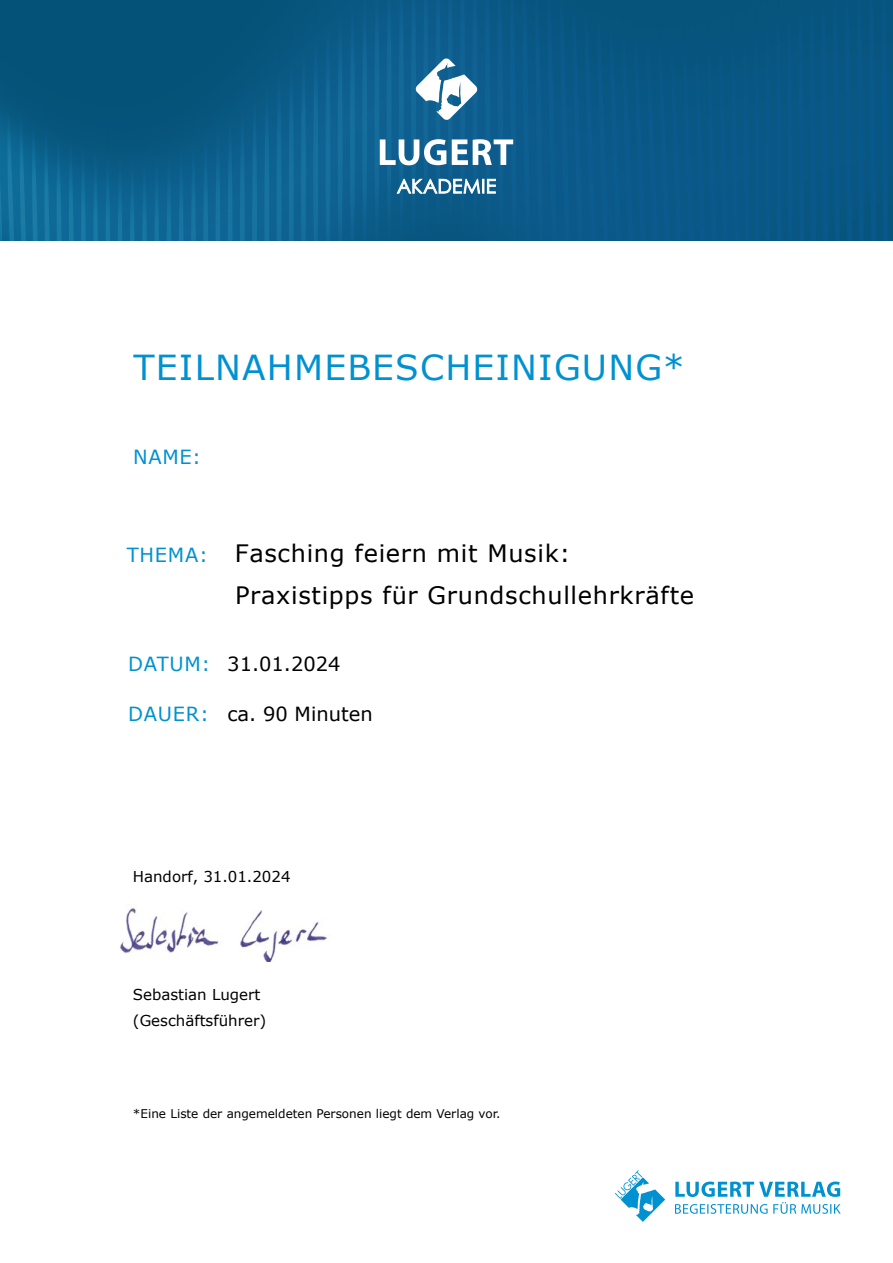
<style>
.page{position:relative;width:893px;height:1263px;background:#fff}
.page>*{position:absolute;margin:0;border:0;box-sizing:border-box;transform-origin:0 0}
.t1{font:34.5px "Verdana";letter-spacing:.035em;color:#0091d1}
.t2{font:24px/41.5px "Verdana";letter-spacing:.03em;color:#000}
.t3{font:19.5px "Verdana";color:#000}
.t4{font:19.5px "Verdana";color:#0091d1}
.t5{font:15px/25.5px "Verdana";color:#000}
.t6{font:12px "Verdana";color:#000}
.s1{font-size:19.5px;color:#0091d1}
.s2{color:#0091d1}
</style>
<div class="page">
<svg style="left:0;top:0;width:893px;height:240px;background:#095984"></svg>
<img style="left:0;top:48px;width:3px;height:192px">
<img style="left:7px;top:53px;width:8px;height:187px">
<img style="left:20px;top:59px;width:7px;height:181px">
<img style="left:32px;top:65px;width:6px;height:175px">
<img style="left:44px;top:70px;width:6px;height:170px">
<img style="left:57px;top:76px;width:5px;height:164px">
<img style="left:69px;top:81px;width:5px;height:159px">
<img style="left:81px;top:86px;width:5px;height:154px">
<img style="left:93px;top:90px;width:5px;height:150px">
<img style="left:105px;top:93px;width:5px;height:147px">
<img style="left:118px;top:95px;width:4px;height:145px">
<img style="left:130px;top:96px;width:5px;height:144px">
<img style="left:142px;top:96px;width:5px;height:144px">
<img style="left:154px;top:94px;width:5px;height:146px">
<img style="left:167px;top:90px;width:4px;height:150px">
<img style="left:179px;top:85px;width:5px;height:155px">
<img style="left:191px;top:79px;width:5px;height:161px">
<img style="left:203px;top:71px;width:5px;height:169px">
<img style="left:215px;top:62px;width:5px;height:178px">
<img style="left:228px;top:52px;width:5px;height:188px">
<img style="left:240px;top:42px;width:5px;height:198px">
<img style="left:252px;top:31px;width:5px;height:209px">
<img style="left:264px;top:19px;width:5px;height:221px">
<img style="left:277px;top:7px;width:4px;height:233px">
<img style="left:289px;top:0;width:5px;height:240px">
<img style="left:301px;top:0;width:5px;height:240px">
<img style="left:313px;top:0;width:5px;height:240px">
<img style="left:326px;top:0;width:4px;height:240px">
<img style="left:338px;top:0;width:5px;height:240px">
<img style="left:350px;top:0;width:5px;height:240px">
<img style="left:362px;top:0;width:5px;height:240px">
<img style="left:374px;top:0;width:5px;height:240px">
<img style="left:387px;top:0;width:5px;height:240px">
<img style="left:399px;top:0;width:5px;height:240px">
<img style="left:411px;top:0;width:5px;height:240px">
<img style="left:423px;top:0;width:5px;height:240px">
<img style="left:436px;top:0;width:4px;height:240px">
<img style="left:448px;top:0;width:5px;height:240px">
<img style="left:460px;top:0;width:5px;height:240px">
<img style="left:473px;top:0;width:5px;height:240px">
<img style="left:485px;top:0;width:5px;height:240px">
<img style="left:498px;top:0;width:5px;height:240px">
<img style="left:510px;top:0;width:6px;height:240px">
<img style="left:523px;top:0;width:6px;height:240px">
<img style="left:535px;top:0;width:8px;height:240px">
<img style="left:547px;top:0;width:9px;height:240px">
<img style="left:560px;top:0;width:10px;height:240px">
<img style="left:572px;top:0;width:36px;height:240px">
<img style="left:608px;top:0;width:13px;height:240px">
<img style="left:621px;top:0;width:12px;height:240px">
<img style="left:633px;top:0;width:12px;height:240px">
<img style="left:645px;top:0;width:12px;height:240px">
<img style="left:657px;top:0;width:12px;height:240px">
<img style="left:669px;top:0;width:13px;height:240px">
<img style="left:682px;top:0;width:12px;height:240px">
<img style="left:694px;top:0;width:12px;height:240px">
<img style="left:706px;top:0;width:13px;height:240px">
<img style="left:719px;top:0;width:22px;height:240px">
<div style="left:743px;top:0;width:7px;height:240px;background:#095785"></div>
<img style="left:755px;top:0;width:4px;height:240px">
<img style="left:766px;top:0;width:4px;height:240px">
<img style="left:777px;top:0;width:4px;height:240px">
<img style="left:788px;top:0;width:5px;height:240px">
<img style="left:799px;top:0;width:5px;height:240px">
<img style="left:810px;top:0;width:6px;height:240px">
<img style="left:822px;top:0;width:6px;height:240px">
<div style="left:833px;top:0;width:7px;height:240px;background:#095787"></div>
<div style="left:845px;top:0;width:7px;height:240px;background:#095787"></div>
<img style="left:857px;top:0;width:7px;height:240px">
<img style="left:869px;top:0;width:7px;height:240px">
<img style="left:882px;top:0;width:6px;height:240px">
<svg style="left:380px;top:139px;width:133px;height:26px"></svg>
<svg style="left:415px;top:58px;width:63px;height:62px"></svg>
<svg style="left:397px;top:179px;width:99px;height:15px"></svg>
<svg style="left:615px;top:1170px;width:50px;height:52px"></svg>
<svg style="left:675px;top:1181px;width:166px;height:33px"></svg>
<img style="left:120px;top:908px;width:207px;height:53px">
<h1 class="t1" style="left:133px;top:344px;width:553px">TEILNAHMEBESCHEINIGUNG*</h1>
<p class="t4" style="left:133px;top:444px;width:69px">NAME:</p>
<p class="t2" style="left:235px;top:533px;width:461px;text-indent:-108px"><span class="s1">THEMA:</span> Fasching feiern mit Musik:<br>Praxistipps für Grundschullehrkräfte</p>
<p class="t3" style="left:128px;top:650px;width:214px"><span class="s2">DATUM:</span> 31.01.2024</p>
<p class="t3" style="left:128px;top:701px;width:246px"><span class="s2">DAUER:</span> ca. 90 Minuten</p>
<p class="t5" style="left:133px;top:864px;width:159px">Handorf, 31.01.2024</p>
<p class="t5" style="left:133px;top:982px;width:135px">Sebastian Lugert (Geschäftsführer)</p>
<p class="t6" style="left:133px;top:1105px;width:369px">*Eine Liste der angemeldeten Personen liegt dem Verlag vor.</p>
</div>
